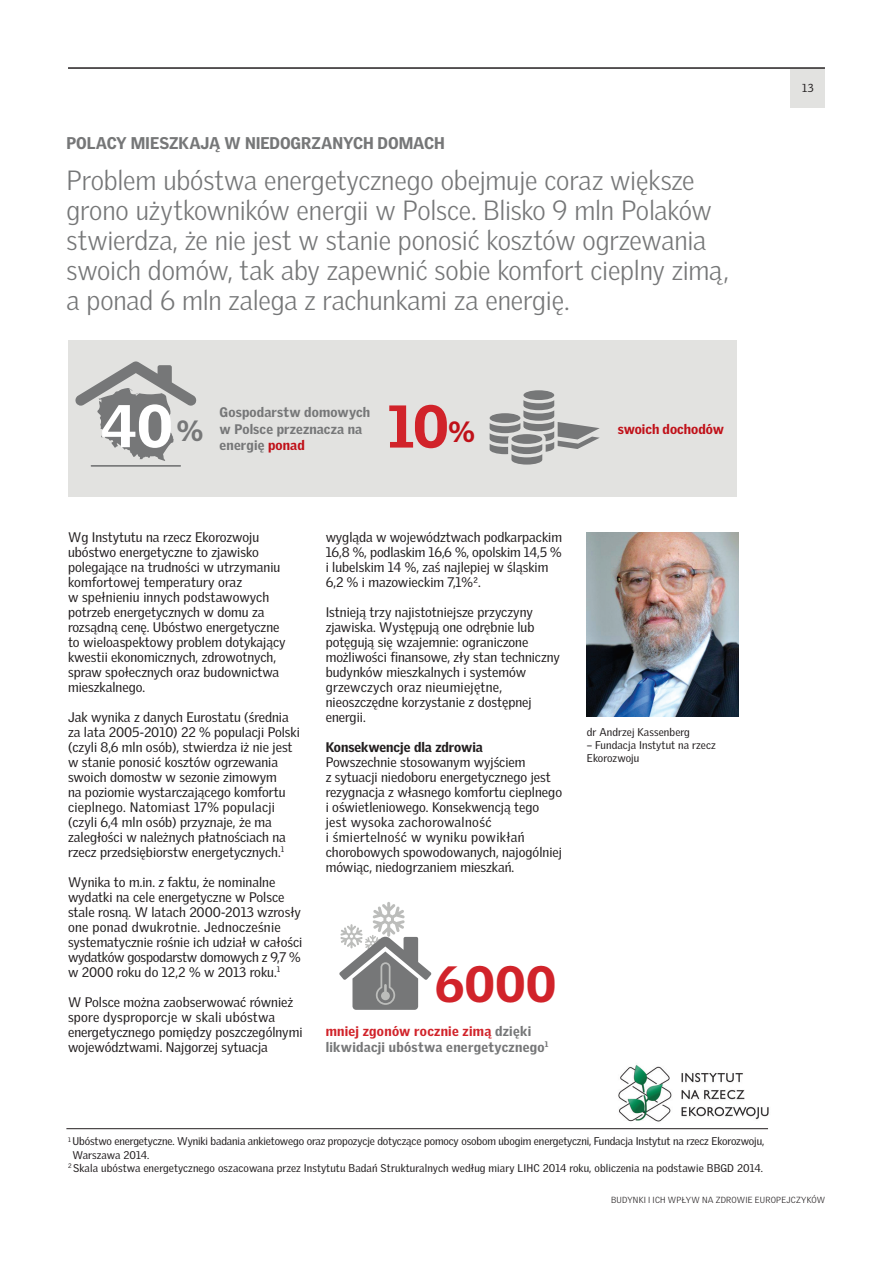
<style>
.page{position:relative;width:893px;height:1263px;background:#fff}
.page>*{position:absolute;margin:0;border:0;box-sizing:border-box;transform-origin:0 0}
.t1{font:900 58.5px "Velux Gothic";color:#d1232a}
.t2{font:900 58.5px "Velux Gothic";color:#fff}
.t3{font:900 49.5px "Velux Gothic";color:#d1232a}
.VELUX_Body{font:300 27px/30px "Velux Gothic";letter-spacing:-.005em;color:#767778}
.headline{font:900 16.5px "Velux Gothic";letter-spacing:-.005em;color:#767778}
.VELUX_Body-2{font:13.5px/15px "Velux Gothic";color:#231f20}
.t4{font:900 13.5px/16.2px "Velux Gothic";letter-spacing:.015em;color:#767778}
.VELUX_Body-3{font:900 13.5px "Velux Gothic";color:#231f20}
.t5{font:900 13.5px "Velux Gothic";color:#c01119}
.t6{font:11.25px "Velux Gothic";color:#231f20}
.note{font:10.8px/13px "Velux Gothic";letter-spacing:-.005em;color:#231f20}
.t7{font:300 8.7px "Velux Gothic";letter-spacing:.02em;color:#231f20}
.s1{font-size:28.5px;color:#767778}
.s2{color:#c01119}
.s3{font-size:28.5px;color:#c01119}
.s4{color:#d1232a}
</style>
<div class="page">
<div style="left:791px;top:69px;width:34px;height:38px;background:#e2e2e0"></div>
<div style="left:68px;top:340px;width:669px;height:157px;background:#e2e2e0"></div>
<img style="left:587px;top:532px;width:151px;height:184px">
<img style="left:618px;top:1065px;width:151px;height:57px">
<div style="left:523px;top:390px;width:31px;height:10px;background:#767778;border-radius:50%"></div>
<svg style="left:490px;top:400px;width:110px;height:65px"></svg>
<div style="left:511px;top:434px;width:31px;height:10px;background:#767778;border-radius:50%"></div>
<svg style="left:339px;top:902px;width:92px;height:108px"></svg>
<hr style="left:66px;top:1128px;width:702px;height:1px;background:#231f20">
<svg style="left:75px;top:361px;width:122px;height:100px"></svg>
<hr style="left:91px;top:465px;width:90px;height:2px;background:#767778">
<hr style="left:68px;top:68px;width:757px;height:1px;background:#231f20">
<p class="headline" style="left:67px;top:132px;width:380px">POLACY MIESZKAJĄ W NIEDOGRZANYCH DOMACH</p>
<p class="VELUX_Body" style="left:67px;top:165px;width:664px">Problem ubóstwa energetycznego obejmuje coraz większe grono użytkowników energii w Polsce. Blisko 9 mln Polaków stwierdza, że nie jest w stanie ponosić kosztów ogrzewania swoich domów, tak aby zapewnić sobie komfort cieplny zimą, a ponad 6 mln zalega z rachunkami za energię.</p>
<p class="t2" style="left:101px;top:389px;width:104px">40<span class="s1">%</span></p>
<p class="t4" style="left:220px;top:404px;width:152px">Gospodarstw domowych w Polsce przeznacza na</p>
<p class="t4" style="left:220px;top:437px;width:87px">energię <span class="s2">ponad</span></p>
<p class="t1" style="left:388px;top:389px;width:89px">10<span class="s3">%</span></p>
<p class="t5" style="left:618px;top:421px;width:108px">swoich dochodów</p>
<p class="VELUX_Body-2" style="left:68px;top:529px;width:219px">Wg Instytutu na rzecz Ekorozwoju ubóstwo energetyczne to zjawisko polegające na trudności w utrzymaniu komfortowej temperatury oraz<br>w spełnieniu innych podstawowych potrzeb energetycznych w domu za rozsądną cenę. Ubóstwo energetyczne to wieloaspektowy problem dotykający kwestii ekonomicznych, zdrowotnych, spraw społecznych oraz budownictwa mieszkalnego.</p>
<p class="VELUX_Body-2" style="left:68px;top:709px;width:233px">Jak wynika z danych Eurostatu (średnia za lata 2005-2010) 22 % populacji Polski (czyli 8,6 mln osób), stwierdza iż nie jest w stanie ponosić kosztów ogrzewania swoich domostw w sezonie zimowym<br>na poziomie wystarczającego komfortu cieplnego. Natomiast 17% populacji (czyli 6,4 mln osób) przyznaje, że ma zaległości w należnych płatnościach na rzecz przedsiębiorstw energetycznych.<sup>1</sup></p>
<p class="VELUX_Body-2" style="left:68px;top:874px;width:236px">Wynika to m.in. z faktu, że nominalne wydatki na cele energetyczne w Polsce stale rosną. W latach 2000-2013 wzrosły one ponad dwukrotnie. Jednocześnie systematycznie rośnie ich udział w całości wydatków gospodarstw domowych z 9,7 % w 2000 roku do 12,2 % w 2013 roku.<sup>1</sup></p>
<p class="VELUX_Body-2" style="left:68px;top:994px;width:236px">W Polsce można zaobserwować również spore dysproporcje w skali ubóstwa energetycznego pomiędzy poszczególnymi województwami. Najgorzej sytuacja</p>
<p class="VELUX_Body-2" style="left:326px;top:529px;width:238px">wygląda w województwach podkarpackim 16,8 %, podlaskim 16,6 %, opolskim 14,5 % i lubelskim 14 %, zaś najlepiej w śląskim 6,2 % i mazowieckim 7,1%².</p>
<p class="VELUX_Body-2" style="left:326px;top:604px;width:236px">Istnieją trzy najistotniejsze przyczyny zjawiska. Występują one odrębnie lub potęgują się wzajemnie: ograniczone możliwości finansowe, zły stan techniczny budynków mieszkalnych i systemów grzewczych oraz nieumiejętne, nieoszczędne korzystanie z dostępnej energii.</p>
<p class="VELUX_Body-3" style="left:326px;top:738px;width:159px">Konsekwencje dla zdrowia</p>
<p class="VELUX_Body-2" style="left:326px;top:754px;width:238px">Powszechnie stosowanym wyjściem<br>z sytuacji niedoboru energetycznego jest rezygnacja z własnego komfortu cieplnego i oświetleniowego. Konsekwencją tego jest wysoka zachorowalność<br>i śmiertelność w wyniku powikłań chorobowych spowodowanych, najogólniej mówiąc, niedogrzaniem mieszkań.</p>
<p class="t3" style="left:435px;top:953px;width:123px">6000</p>
<p class="t4" style="left:326px;top:1023px;width:224px"><span class="s4">mniej zgonów rocznie zimą</span> dzięki likwidacji ubóstwa energetycznego<sup>1</sup></p>
<p class="note" style="left:587px;top:726px;width:105px">dr Andrzej Kassenberg</p>
<p class="note" style="left:587px;top:739px;width:130px">– Fundacja Instytut na rzecz<br>Ekorozwoju</p>
<p class="note" style="left:73px;top:1135px;width:693px;text-indent:-5px"><sup>1</sup> Ubóstwo energetyczne. Wyniki badania ankietowego oraz propozycje dotyczące pomocy osobom ubogim energetyczni, Fundacja Instytut na rzecz Ekorozwoju,<br>Warszawa 2014.</p>
<p class="note" style="left:68px;top:1161px;width:696px"><sup>2</sup> Skala ubóstwa energetycznego oszacowana przez Instytutu Badań Strukturalnych według miary LIHC 2014 roku, obliczenia na podstawie BBGD 2014.</p>
<p class="t6" style="left:802px;top:81px;width:13px">13</p>
<p class="t7" style="left:611px;top:1195px;width:216px">BUDYNKI I ICH WPŁYW NA ZDROWIE EUROPEJCZYKÓW</p>
</div>
